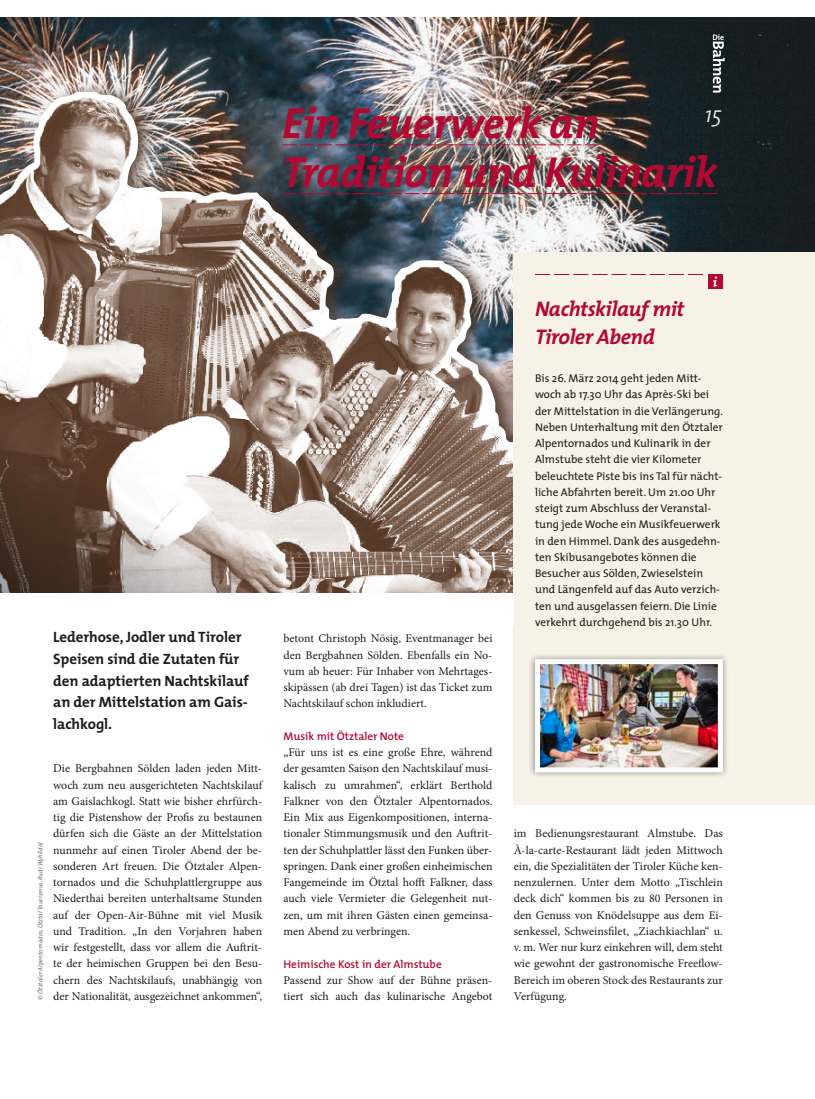
<style>
.page{position:relative;width:815px;height:1099px;background:#fff}
.page>*{position:absolute;margin:0;border:0;box-sizing:border-box;transform-origin:0 0}
.t1{font:italic 700 43.75px/48.8px "The Mix";letter-spacing:-.02em;color:#b20933}
.t2{font:italic 300 22.5px "The Mix";color:#fff}
.t3{font:italic 700 21.25px/27.5px "The Mix";letter-spacing:-.02em;color:#b20933}
.t4{font:700 15px/21.6px "The Mix";letter-spacing:-.005em;color:#1d1d1b}
.t5{font:11.88px/16.2px "Minion Pro";color:#1d1d1b;text-align:justify}
.t6{font:11.25px/16.2px "The Mix";color:#1d1d1b}
.t7{font:600 11.25px "The Mix";color:#b20933}
.t8{font:italic 6.25px "The Mix";color:#70706f}
</style>
<div class="page">
<img style="left:0;top:18px;width:815px;height:234px">
<div style="left:0;top:81px;width:625px;height:525px;background:#463223;opacity:.84"></div>
<img style="left:0;top:92px;width:606px;height:199px">
<svg style="left:0;top:291px;width:514px;height:302px"></svg>
<div style="left:514px;top:252px;width:301px;height:552px;background:#f7f2e7"></div>
<div style="left:708px;top:274px;width:15px;height:15px;background:#b20933"></div>
<svg style="left:713px;top:276px;width:4px;height:10px"></svg>
<svg style="left:535px;top:274px;width:168px;height:1px"></svg>
<svg style="left:282px;top:145px;width:317px;height:1px"></svg>
<svg style="left:282px;top:193px;width:435px;height:1px"></svg>
<div style="left:528px;top:652px;width:202px;height:127px;background:#1d1d1b;opacity:.5"></div>
<img style="left:541px;top:665px;width:176px;height:101px">
<div style="left:535px;top:659px;width:188px;height:113px;border:5px solid #fff"></div>
<div style="left:0;top:593px;width:514px;height:33px;background:#fff"></div>
<svg style="left:713px;top:34px;width:12px;height:59px"></svg>
<h1 class="t1" style="left:282px;top:98px;width:436px">Ein Feuerwerk an<br>Tradition und Kulinarik</h1>
<h2 class="t2" style="left:705px;top:96px;width:19px">15</h2>
<p class="t8" style="left:35px;top:999px;width:159px;rotate:-90deg">© Ötztaler Alpentornados, Ötztal Tourismus, Rudi Wyhlidal</p>
<p class="t4" style="left:53px;top:626px;width:197px">Lederhose, Jodler und Tiroler<br>Speisen sind die Zutaten für den adaptierten Nachtskilauf an der Mittelstation am Gais&shy;lachkogl.</p>
<p class="t5" style="left:53px;top:760px;width:211px">Die Bergbahnen Sölden laden jeden Mitt&shy;woch zum neu ausgerichteten Nachtskilauf am Gaislachkogl. Statt wie bisher ehrfürch&shy;tig die Pistenshow der Profis zu bestaunen dürfen sich die Gäste an der Mittelstation nunmehr auf einen Tiroler Abend der be&shy;sonderen Art freuen. Die Ötztaler Alpen&shy;tornados und die Schuhplattlergruppe aus Niederthai bereiten unterhaltsame Stunden auf der Open-Air-Bühne mit viel Musik und Tradition. „In den Vorjahren haben wir festgestellt, dass vor allem die Auftrit&shy;te der heimischen Gruppen bei den Besu&shy;chern des Nachtskilaufs, unabhängig von der Nationalität, ausgezeichnet ankommen“,</p>
<p class="t5" style="left:283px;top:630px;width:211px">betont Christoph Nösig, Eventmanager bei den Bergbahnen Sölden. Ebenfalls ein No&shy;vum ab heuer: Für Inhaber von Mehrtages&shy;skipässen (ab drei Tagen) ist das Ticket zum Nachtskilauf schon inkludiert.</p>
<p class="t7" style="left:283px;top:726px;width:122px">Musik mit Ötztaler Note</p>
<p class="t5" style="left:283px;top:744px;width:211px">„Für uns ist es eine große Ehre, während der gesamten Saison den Nachtskilauf musi&shy;kalisch zu umrahmen“, erklärt Berthold Falkner von den Ötztaler Alpentornados.<br>Ein Mix aus Eigenkompositionen, interna&shy;tionaler Stimmungsmusik und den Auftrit&shy;ten der Schuhplattler lässt den Funken über&shy;springen. Dank einer großen einheimischen Fangemeinde im Ötztal hofft Falkner, dass auch viele Vermieter die Gelegenheit nut&shy;zen, um mit ihren Gästen einen gemeinsa&shy;men Abend zu verbringen.</p>
<p class="t7" style="left:283px;top:954px;width:160px">Heimische Kost in der Almstube</p>
<p class="t5" style="left:283px;top:971px;width:211px">Passend zur Show auf der Bühne präsen&shy;tiert sich auch das kulinarische Angebot</p>
<h3 class="t3" style="left:535px;top:295px;width:151px">Nachtskilauf mit<br>Tiroler Abend</h3>
<p class="t6" style="left:535px;top:370px;width:190px">Bis 26. März 2014 geht jeden Mitt&shy;woch ab 17.30 Uhr das Après-Ski bei der Mittelstation in die Verlängerung.<br>Neben Unterhaltung mit den Ötztaler Alpentornados und Kulinarik in der Almstube steht die vier Kilometer beleuchtete Piste bis ins Tal für nächt&shy;liche Abfahrten bereit. Um 21.00 Uhr steigt zum Abschluss der Veranstal&shy;tung jede Woche ein Musikfeuerwerk in den Himmel. Dank des ausgedehn&shy;ten Skibusangebotes können die Besucher aus Sölden, Zwieselstein und Längenfeld auf das Auto verzich&shy;ten und ausgelassen feiern. Die Linie verkehrt durchgehend bis 21.30 Uhr.</p>
<p class="t5" style="left:514px;top:825px;width:211px">im Bedienungsrestaurant Almstube. Das À-la-carte-Restaurant lädt jeden Mittwoch ein, die Spezialitäten der Tiroler Küche ken&shy;nenzulernen. Unter dem Motto „Tischlein deck dich“ kommen bis zu 80 Personen in den Genuss von Knödelsuppe aus dem Ei&shy;senkessel, Schweinsfilet, „Ziachkiachlan“ u. v. m. Wer nur kurz einkehren will, dem steht wie gewohnt der gastronomische Freeflow-Bereich im oberen Stock des Restaurants zur</p>
<p class="t5" style="left:514px;top:988px;width:55px">Verfügung.</p>
</div>
